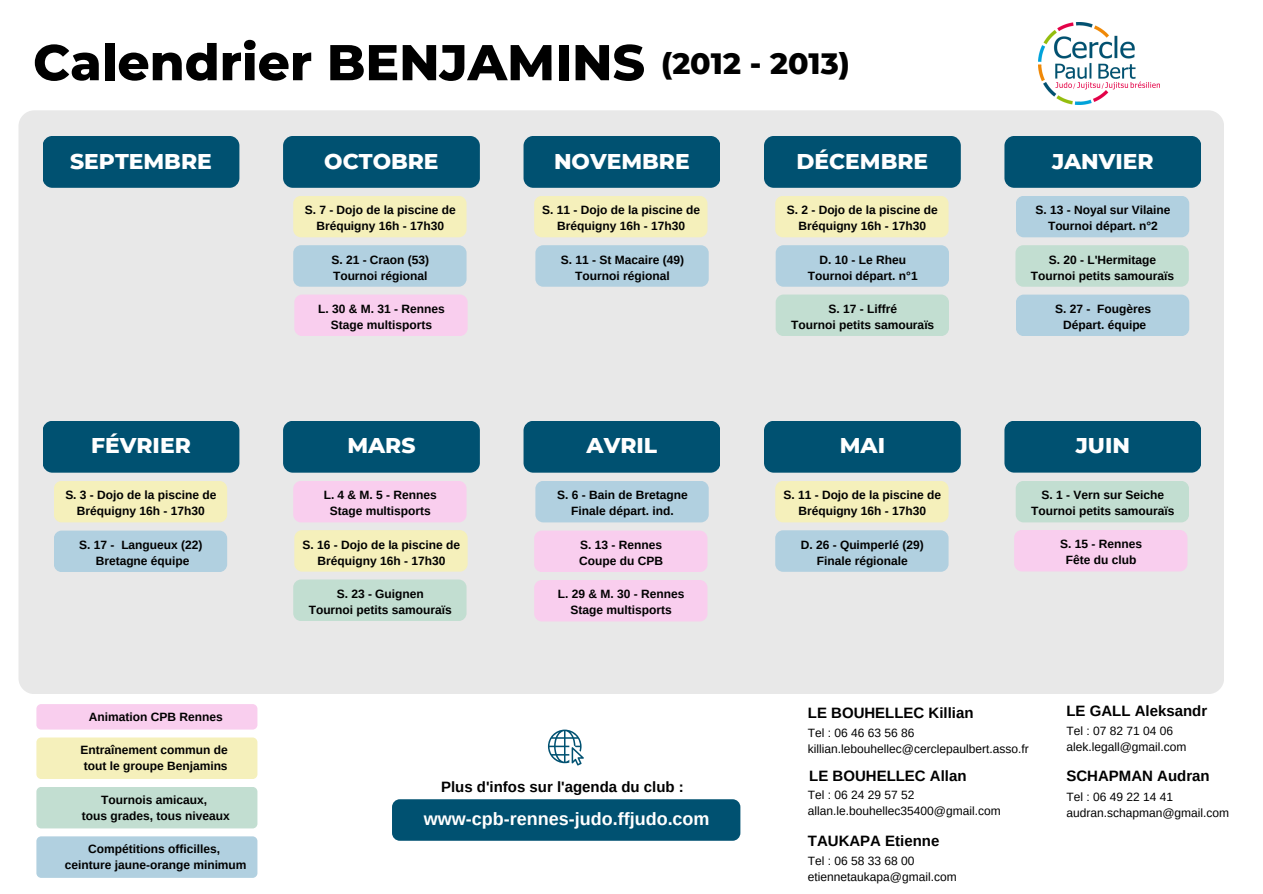
<style>
.page{position:relative;width:1263px;height:894px;background:#fff}
.page>*{position:absolute;margin:0;border:0;box-sizing:border-box;transform-origin:0 0}
.t1{font:800 50.25px "Montserrat";color:#000}
.t2{font:800 30px "Montserrat";color:#000}
.t3{font:800 21.75px "Montserrat";color:#fff}
.t4{font:700 18px "Arimo";color:#fff}
.t5{font:700 15px "Arimo";color:#000}
.t6{font:700 12px/16px "Arimo";color:#000;text-align:center}
.t7{font:12px "Arimo";color:#000}
</style>
<div class="page">
<div style="left:18px;top:110px;width:1206px;height:584px;background:#e8e8e8;border-radius:16px"></div>
<div style="left:43px;top:136px;width:196px;height:52px;background:#005171;border-radius:10px"></div>
<div style="left:283px;top:136px;width:197px;height:52px;background:#005171;border-radius:10px"></div>
<div style="left:523px;top:136px;width:197px;height:52px;background:#005171;border-radius:10px"></div>
<div style="left:764px;top:136px;width:197px;height:52px;background:#005171;border-radius:10px"></div>
<div style="left:1004px;top:136px;width:197px;height:52px;background:#005171;border-radius:10px"></div>
<div style="left:43px;top:420px;width:196px;height:52px;background:#005171;border-radius:10px"></div>
<div style="left:283px;top:420px;width:197px;height:52px;background:#005171;border-radius:10px"></div>
<div style="left:523px;top:420px;width:197px;height:52px;background:#005171;border-radius:10px"></div>
<div style="left:764px;top:420px;width:197px;height:52px;background:#005171;border-radius:10px"></div>
<div style="left:1004px;top:420px;width:197px;height:52px;background:#005171;border-radius:10px"></div>
<div style="left:293px;top:196px;width:174px;height:41px;background:#f5f0bb;border-radius:8px"></div>
<div style="left:36px;top:737px;width:221px;height:41px;background:#f5f0bb;border-radius:5px"></div>
<img style="left:1038px;top:23px;width:122px;height:82px">
<div style="left:775px;top:196px;width:173px;height:41px;background:#f5f0bb;border-radius:8px"></div>
<div style="left:54px;top:481px;width:173px;height:41px;background:#f5f0bb;border-radius:8px"></div>
<div style="left:294px;top:530px;width:174px;height:41px;background:#f5f0bb;border-radius:8px"></div>
<div style="left:775px;top:481px;width:173px;height:41px;background:#f5f0bb;border-radius:8px"></div>
<div style="left:776px;top:294px;width:173px;height:42px;background:#c2ded1;border-radius:8px"></div>
<div style="left:534px;top:530px;width:173px;height:42px;background:#f9ceee;border-radius:8px"></div>
<div style="left:1015px;top:245px;width:174px;height:41px;background:#c2ded1;border-radius:8px"></div>
<div style="left:1016px;top:481px;width:173px;height:41px;background:#c2ded1;border-radius:8px"></div>
<div style="left:293px;top:579px;width:174px;height:42px;background:#c2ded1;border-radius:8px"></div>
<div style="left:776px;top:245px;width:173px;height:41px;background:#b1d0e0;border-radius:8px"></div>
<div style="left:1016px;top:196px;width:173px;height:41px;background:#b1d0e0;border-radius:8px"></div>
<div style="left:535px;top:481px;width:174px;height:41px;background:#b1d0e0;border-radius:8px"></div>
<div style="left:775px;top:530px;width:173px;height:41px;background:#b1d0e0;border-radius:8px"></div>
<div style="left:36px;top:786px;width:221px;height:42px;background:#c2ded1;border-radius:5px"></div>
<div style="left:36px;top:836px;width:221px;height:41px;background:#b1d0e0;border-radius:5px"></div>
<div style="left:392px;top:799px;width:348px;height:41px;background:#005171;border-radius:8px"></div>
<svg style="left:548px;top:729px;width:36px;height:36px"></svg>
<div style="left:535px;top:245px;width:174px;height:41px;background:#b1d0e0;border-radius:8px"></div>
<div style="left:36px;top:703px;width:221px;height:26px;background:#f9ceee;border-radius:5px"></div>
<div style="left:293px;top:245px;width:174px;height:41px;background:#b1d0e0;border-radius:8px"></div>
<div style="left:294px;top:294px;width:174px;height:42px;background:#f9ceee;border-radius:8px"></div>
<div style="left:534px;top:196px;width:173px;height:41px;background:#f5f0bb;border-radius:8px"></div>
<div style="left:1016px;top:294px;width:173px;height:42px;background:#b1d0e0;border-radius:8px"></div>
<div style="left:54px;top:530px;width:173px;height:42px;background:#b1d0e0;border-radius:8px"></div>
<div style="left:293px;top:481px;width:174px;height:41px;background:#f9ceee;border-radius:8px"></div>
<div style="left:1014px;top:530px;width:173px;height:41px;background:#f9ceee;border-radius:8px"></div>
<div style="left:534px;top:579px;width:173px;height:42px;background:#f9ceee;border-radius:8px"></div>
<p class="t1" style="left:33px;top:32px;width:613px">Calendrier BENJAMINS</p>
<p class="t2" style="left:661px;top:45px;width:190px">(2012 - 2013)</p>
<p class="t3" style="left:70px;top:147px;width:143px">SEPTEMBRE</p>
<p class="t3" style="left:324px;top:147px;width:116px">OCTOBRE</p>
<p class="t3" style="left:554px;top:147px;width:137px">NOVEMBRE</p>
<p class="t3" style="left:796px;top:147px;width:133px">DÉCEMBRE</p>
<p class="t3" style="left:1052px;top:147px;width:103px">JANVIER</p>
<p class="t6" style="left:305px;top:202px;width:153px">S. 7 - Dojo de la piscine de<br>Bréquigny 16h - 17h30</p>
<p class="t6" style="left:331px;top:251px;width:99px">S. 21 - Craon (53)</p>
<p class="t6" style="left:333px;top:267px;width:96px">Tournoi régional</p>
<p class="t6" style="left:318px;top:301px;width:128px">L. 30 &amp; M. 31 - Rennes</p>
<p class="t6" style="left:331px;top:317px;width:103px">Stage multisports</p>
<p class="t6" style="left:542px;top:202px;width:159px">S. 11 - Dojo de la piscine de<br>Bréquigny 16h - 17h30</p>
<p class="t6" style="left:561px;top:251px;width:125px">S. 11 - St Macaire (49)</p>
<p class="t6" style="left:575px;top:267px;width:96px">Tournoi régional</p>
<p class="t6" style="left:787px;top:202px;width:153px">S. 2 - Dojo de la piscine de<br>Bréquigny 16h - 17h30</p>
<p class="t6" style="left:819px;top:251px;width:88px">D. 10 - Le Rheu</p>
<p class="t6" style="left:808px;top:267px;width:111px">Tournoi départ. n°1</p>
<p class="t6" style="left:828px;top:301px;width:70px">S. 17 - Liffré</p>
<p class="t6" style="left:791px;top:317px;width:145px">Tournoi petits samouraïs</p>
<p class="t6" style="left:1035px;top:202px;width:137px">S. 13 - Noyal sur Vilaine</p>
<p class="t6" style="left:1048px;top:218px;width:111px">Tournoi départ. n°2</p>
<p class="t6" style="left:1049px;top:251px;width:109px">S. 20 - L'Hermitage</p>
<p class="t6" style="left:1031px;top:267px;width:145px">Tournoi petits samouraïs</p>
<p class="t6" style="left:1055px;top:301px;width:97px">S. 27 - Fougères</p>
<p class="t6" style="left:1063px;top:317px;width:85px">Départ. équipe</p>
<p class="t3" style="left:91px;top:432px;width:101px">FÉVRIER</p>
<p class="t3" style="left:347px;top:432px;width:70px">MARS</p>
<p class="t3" style="left:587px;top:432px;width:72px">AVRIL</p>
<p class="t3" style="left:840px;top:432px;width:47px">MAI</p>
<p class="t3" style="left:1076px;top:432px;width:56px">JUIN</p>
<p class="t6" style="left:65px;top:487px;width:153px">S. 3 - Dojo de la piscine de<br>Bréquigny 16h - 17h30</p>
<p class="t6" style="left:79px;top:536px;width:125px">S. 17 - Langueux (22)</p>
<p class="t6" style="left:96px;top:552px;width:95px">Bretagne équipe</p>
<p class="t6" style="left:89px;top:708px;width:135px">Animation CPB Rennes</p>
<p class="t6" style="left:80px;top:741px;width:149px">Entraînement commun de</p>
<p class="t6" style="left:84px;top:757px;width:145px">tout le groupe Benjamins</p>
<p class="t6" style="left:101px;top:791px;width:107px">Tournois amicaux,</p>
<p class="t6" style="left:82px;top:807px;width:149px">tous grades, tous niveaux</p>
<p class="t6" style="left:88px;top:840px;width:133px">Compétitions officilles,</p>
<p class="t6" style="left:65px;top:856px;width:183px">ceinture jaune-orange minimum</p>
<p class="t6" style="left:324px;top:487px;width:115px">L. 4 &amp; M. 5 - Rennes</p>
<p class="t6" style="left:330px;top:503px;width:103px">Stage multisports</p>
<p class="t6" style="left:557px;top:487px;width:132px">S. 6 - Bain de Bretagne</p>
<p class="t6" style="left:571px;top:503px;width:104px">Finale départ. ind.</p>
<p class="t6" style="left:302px;top:536px;width:159px">S. 16 - Dojo de la piscine de<br>Bréquigny 16h - 17h30</p>
<p class="t6" style="left:580px;top:536px;width:83px">S. 13 - Rennes</p>
<p class="t6" style="left:579px;top:552px;width:85px">Coupe du CPB</p>
<p class="t6" style="left:337px;top:585px;width:89px">S. 23 - Guignen</p>
<p class="t6" style="left:309px;top:601px;width:145px">Tournoi petits samouraïs</p>
<p class="t6" style="left:558px;top:586px;width:128px">L. 29 &amp; M. 30 - Rennes</p>
<p class="t6" style="left:571px;top:602px;width:103px">Stage multisports</p>
<p class="t5" style="left:441px;top:778px;width:244px">Plus d'infos sur l'agenda du club :</p>
<p class="t4" style="left:424px;top:808px;width:287px">www-cpb-rennes-judo.ffjudo.com</p>
<p class="t6" style="left:783px;top:487px;width:159px">S. 11 - Dojo de la piscine de<br>Bréquigny 16h - 17h30</p>
<p class="t6" style="left:801px;top:536px;width:125px">D. 26 - Quimperlé (29)</p>
<p class="t6" style="left:817px;top:552px;width:93px">Finale régionale</p>
<p class="t6" style="left:1041px;top:487px;width:124px">S. 1 - Vern sur Seiche</p>
<p class="t6" style="left:1031px;top:503px;width:145px">Tournoi petits samouraïs</p>
<p class="t6" style="left:1060px;top:536px;width:83px">S. 15 - Rennes</p>
<p class="t6" style="left:1066px;top:552px;width:72px">Fête du club</p>
<p class="t5" style="left:808px;top:704px;width:167px">LE BOUHELLEC Killian</p>
<p class="t7" style="left:808px;top:725px;width:108px">Tel : 06 46 63 56 86</p>
<p class="t7" style="left:808px;top:741px;width:222px">killian.lebouhellec@cerclepaulbert.asso.fr</p>
<p class="t5" style="left:809px;top:766px;width:159px">LE BOUHELLEC Allan</p>
<p class="t7" style="left:808px;top:787px;width:108px">Tel : 06 24 29 57 52</p>
<p class="t7" style="left:808px;top:803px;width:194px">allan.le.bouhellec35400@gmail.com</p>
<p class="t5" style="left:808px;top:832px;width:133px">TAUKAPA Etienne</p>
<p class="t7" style="left:808px;top:853px;width:108px">Tel : 06 58 33 68 00</p>
<p class="t7" style="left:808px;top:869px;width:150px">etiennetaukapa@gmail.com</p>
<p class="t5" style="left:1066px;top:702px;width:142px">LE GALL Aleksandr</p>
<p class="t7" style="left:1066px;top:723px;width:108px">Tel : 07 82 71 04 06</p>
<p class="t7" style="left:1066px;top:739px;width:122px">alek.legall@gmail.com</p>
<p class="t5" style="left:1066px;top:766px;width:145px">SCHAPMAN Audran</p>
<p class="t7" style="left:1066px;top:790px;width:108px">Tel : 06 49 22 14 41</p>
<p class="t7" style="left:1066px;top:806px;width:164px">audran.schapman@gmail.com</p>
</div>
